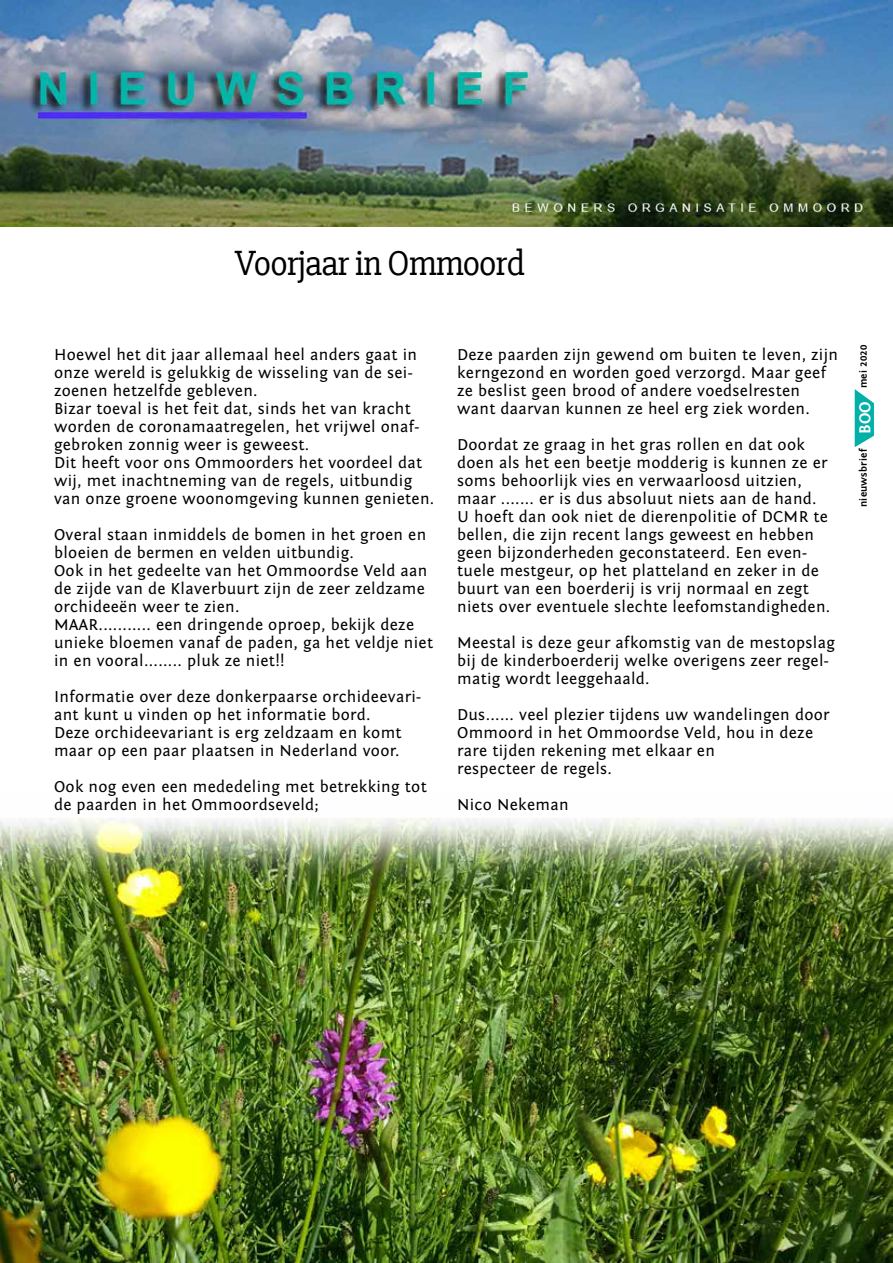
<style>
.page{position:relative;width:893px;height:1263px;background:#fff}
.page>*{position:absolute;margin:0;border:0;box-sizing:border-box;transform-origin:0 0}
.t1{font:36px "Slabo 27 px";letter-spacing:-.025em;color:#000}
.t2{font:16.5px/18px "Fontin Sans";letter-spacing:.02em;color:#000}
.t3{font:700 16.5px "Fontin Sans";color:#fff}
.t4{font:700 10.5px "Fontin Sans";letter-spacing:.02em;color:#000}
</style>
<div class="page">
<img style="left:0;top:818px;width:893px;height:445px">
<svg style="left:855px;top:389px;width:19px;height:58px"></svg>
<img style="left:0;top:0;width:893px;height:226px">
<h1 class="t1" style="left:235px;top:242px;width:292px">Voorjaar in Ommoord</h1>
<p class="t2" style="left:54px;top:346px;width:382px">Hoewel het dit jaar allemaal heel anders gaat in onze wereld is gelukkig de wisseling van de sei&shy;zoenen hetzelfde gebleven.<br>Bizar toeval is het feit dat, sinds het van kracht worden de coronamaatregelen, het vrijwel onaf&shy;gebroken zonnig weer is geweest.<br>Dit heeft voor ons Ommoorders het voordeel dat wij, met inachtneming van de regels, uitbundig van onze groene woonomgeving kunnen genieten.</p>
<p class="t2" style="left:54px;top:526px;width:381px">Overal staan inmiddels de bomen in het groen en bloeien de bermen en velden uitbundig.<br>Ook in het gedeelte van het Ommoordse Veld aan de zijde van de Klaverbuurt zijn de zeer zeldzame orchideeën weer te zien.<br>MAAR........... een dringende oproep, bekijk deze unieke bloemen vanaf de paden, ga het veldje niet in en vooral........ pluk ze niet!!</p>
<p class="t2" style="left:54px;top:688px;width:369px">Informatie over deze donkerpaarse orchideevari&shy;ant kunt u vinden op het informatie bord.<br>Deze orchideevariant is erg zeldzaam en komt maar op een paar plaatsen in Nederland voor.</p>
<p class="t2" style="left:54px;top:778px;width:374px">Ook nog even een mededeling met betrekking tot de paarden in het Ommoordseveld;</p>
<p class="t2" style="left:457px;top:346px;width:383px">Deze paarden zijn gewend om buiten te leven, zijn kerngezond en worden goed verzorgd. Maar geef ze beslist geen brood of andere voedselresten want daarvan kunnen ze heel erg ziek worden.</p>
<p class="t2" style="left:457px;top:436px;width:375px">Doordat ze graag in het gras rollen en dat ook doen als het een beetje modderig is kunnen ze er soms behoorlijk vies en verwaarloosd uitzien, maar ....... er is dus absoluut niets aan de hand.<br>U hoeft dan ook niet de dierenpolitie of DCMR te bellen, die zijn recent langs geweest en hebben geen bijzonderheden geconstateerd. Een even&shy;tuele mestgeur, op het platteland en zeker in de buurt van een boerderij is vrij normaal en zegt niets over eventuele slechte leefomstandigheden.</p>
<p class="t2" style="left:457px;top:634px;width:379px">Meestal is deze geur afkomstig van de mestopslag bij de kinderboerderij welke overigens zeer regel&shy;matig wordt leeggehaald.</p>
<p class="t2" style="left:457px;top:706px;width:374px">Dus...... veel plezier tijdens uw wandelingen door Ommoord in het Ommoordse Veld, hou in deze rare tijden rekening met elkaar en<br>respecteer de regels.</p>
<p class="t2" style="left:457px;top:796px;width:113px">Nico Nekeman</p>
<p class="t4" style="left:858px;top:388px;width:45px;rotate:-90deg">mei 2020</p>
<p class="t3" style="left:856px;top:434px;width:34px;rotate:-90deg">BOO</p>
<p class="t4" style="left:858px;top:507px;width:60px;rotate:-90deg">nieuwsbrief</p>
</div>
